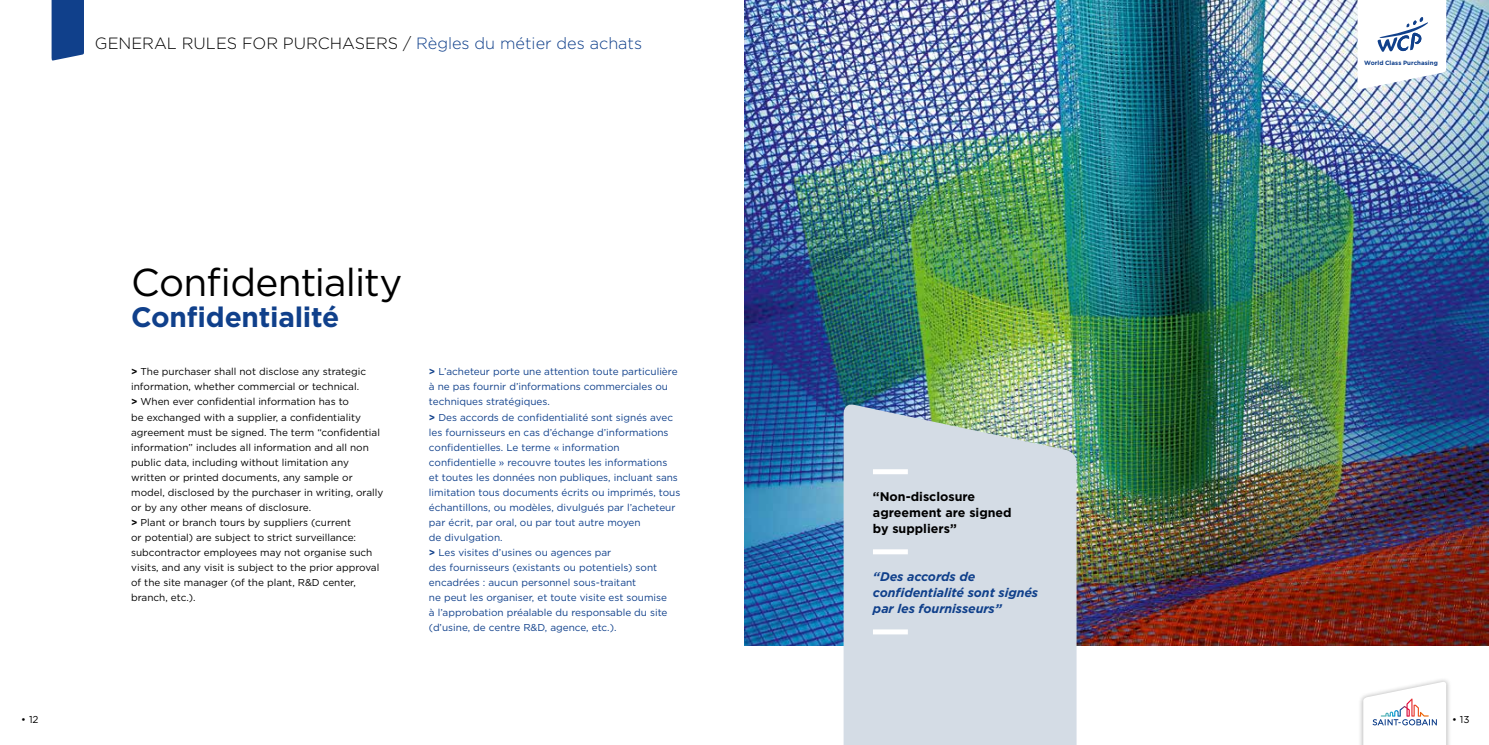
<style>
.page{position:relative;width:1489px;height:745px;background:#fff}
.page>*{position:absolute;margin:0;border:0;box-sizing:border-box;transform-origin:0 0}
.t1{font:38.75px "Gotham";letter-spacing:-.02em;color:#000}
.t2{font:700 28px "Gotham";letter-spacing:-.01em;color:#10408b}
.t3{font:300 16.25px "Gotham";color:#000}
.t4{font:italic 700 12.5px/16.2px "Gotham";letter-spacing:-.005em;color:#10408b}
.t5{font:700 12.5px/16.2px "Gotham";color:#000}
.t6{font:10px/15px "Gotham";color:#10408b}
.t7{font:10px/15px "Gotham";color:#000}
.t8{font:700 6.12px "Gotham";letter-spacing:.01em;color:#10408b}
.s1{color:#10408b}
.s2{font-weight:700}
</style>
<div class="page">
<img style="left:744px;top:0;width:744px;height:645px">
<svg style="left:843px;top:402px;width:233px;height:342px;background:#ced8df"></svg>
<div style="left:872px;top:469px;width:35px;height:5px;background:#fff"></div>
<div style="left:872px;top:549px;width:35px;height:5px;background:#fff"></div>
<div style="left:872px;top:629px;width:35px;height:5px;background:#fff"></div>
<div style="left:1357px;top:676px;width:94px;height:68px;background:#000;opacity:.3"></div>
<svg style="left:1363px;top:680px;width:82px;height:64px"></svg>
<div style="left:52px;top:0;width:32px;height:61px;background:#10408b"></div>
<svg style="left:1357px;top:0;width:88px;height:90px"></svg>
<h3 class="t3" style="left:95px;top:33px;width:548px">GENERAL RULES FOR PURCHASERS / <span class="s1">Règles du métier des achats</span></h3>
<h1 class="t1" style="left:131px;top:258px;width:273px">Confidentiality</h1>
<h2 class="t2" style="left:131px;top:298px;width:210px">Confidentialité</h2>
<p class="t7" style="left:131px;top:364px;width:254px"><span class="s2">&gt;</span> The purchaser shall not disclose any strategic information, whether commercial or technical.<br><span class="s2">&gt;</span> When ever confidential information has to<br>be exchanged with a supplier, a confidentiality agreement must be signed. The term “confidential information” includes all information and all non public data, including without limitation any written or printed documents, any sample or model, disclosed by the purchaser in writing, orally or by any other means of disclosure.<br><span class="s2">&gt;</span> Plant or branch tours by suppliers (current<br>or potential) are subject to strict surveillance: subcontractor employees may not organise such visits, and any visit is subject to the prior approval of the site manager (of the plant, R&amp;D center, branch, etc.).</p>
<p class="t6" style="left:429px;top:364px;width:253px"><span class="s2">&gt;</span> L’acheteur porte une attention toute particulière à ne pas fournir d’informations commerciales ou techniques stratégiques.<br><span class="s2">&gt;</span> Des accords de confidentialité sont signés avec les fournisseurs en cas d’échange d’informations confidentielles. Le terme « information confidentielle » recouvre toutes les informations<br>et toutes les données non publiques, incluant sans limitation tous documents écrits ou imprimés, tous échantillons, ou modèles, divulgués par l’acheteur par écrit, par oral, ou par tout autre moyen<br>de divulgation.<br><span class="s2">&gt;</span> Les visites d’usines ou agences par<br>des fournisseurs (existants ou potentiels) sont encadrées : aucun personnel sous-traitant<br>ne peut les organiser, et toute visite est soumise<br>à l’approbation préalable du responsable du site (d’usine, de centre R&amp;D, agence, etc.).</p>
<p class="t5" style="left:872px;top:487px;width:140px">“Non-disclosure agreement are signed by suppliers”</p>
<p class="t4" style="left:872px;top:567px;width:167px">“Des accords de confidentialité sont signés par les fournisseurs”</p>
<p class="t8" style="left:1363px;top:59px;width:75px">World Class Purchasing</p>
<p class="t7" style="left:21px;top:711px;width:19px">• 12</p>
<p class="t7" style="left:1451px;top:711px;width:19px">• 13</p>
</div>
